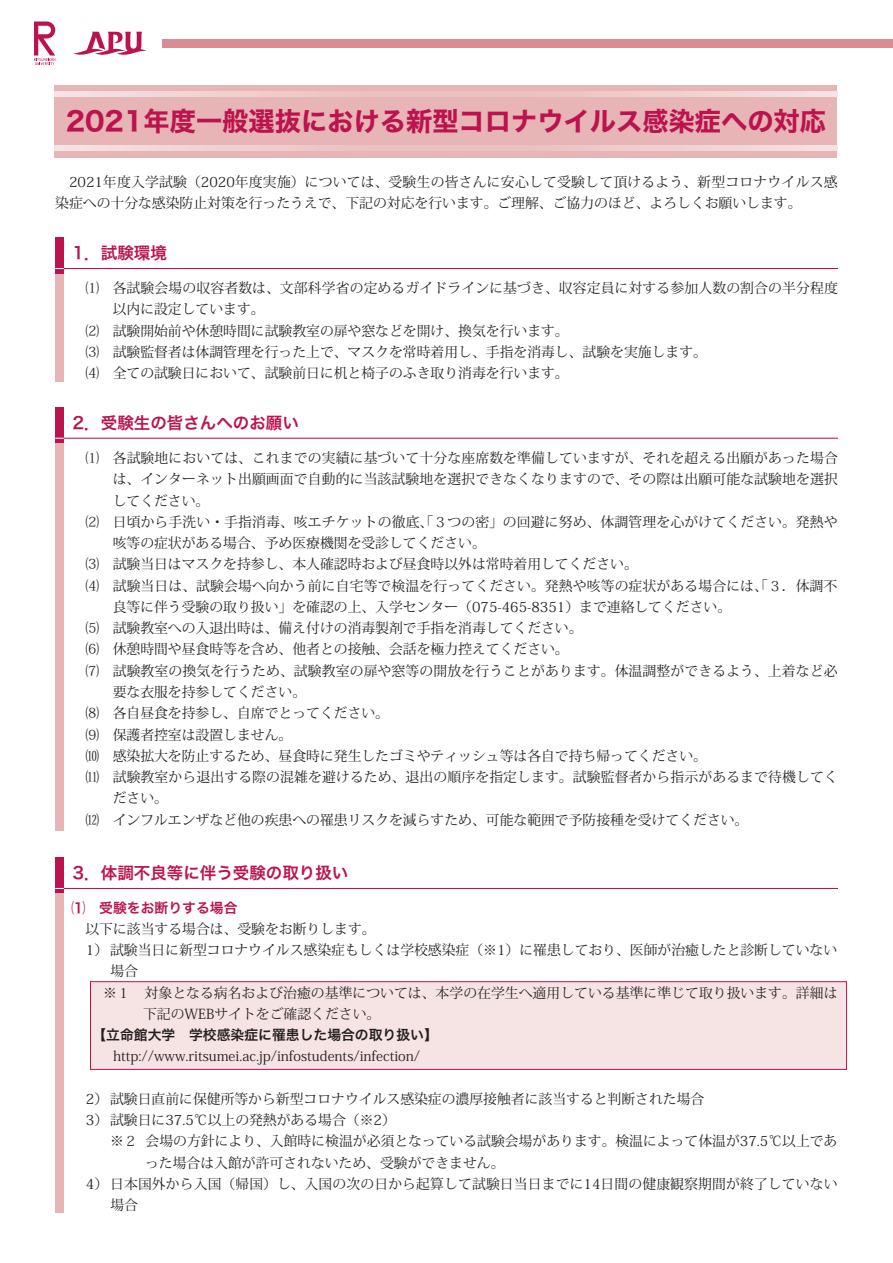
<style>
.page{position:relative;width:893px;height:1263px;background:#fff}
.page>*{position:absolute;margin:0;border:0;box-sizing:border-box;transform-origin:0 0}
.t1{font:26.25px "Hira Kaku Std W7";color:#bc134e}
.t2{font:16.5px "Hira Kaku Pro W6";color:#bc134e}
.t3{font:13.8px/21.3px "Koz Min Pro";color:#231f20}
.t4{font:13.8px "Hira Kaku Pro W6";color:#231f20}
.t5{font:13.8px "Hira Kaku Pro W6";color:#bc134e}
</style>
<div class="page">
<div style="left:90px;top:982px;width:756px;height:87px;background:#f6e3e3"></div>
<div style="left:90px;top:981px;width:757px;height:88px;border:1px solid #bc134e"></div>
<div style="left:55px;top:85px;width:782px;height:72px;background:#e7b5b6"></div>
<svg style="left:55px;top:91px;width:782px;height:6px"></svg>
<svg style="left:55px;top:146px;width:782px;height:5px"></svg>
<div style="left:55px;top:238px;width:9px;height:36px;background:#bc134e"></div>
<hr style="left:60px;top:268px;width:778px;height:1px;background:#bc134e">
<div style="left:55px;top:274px;width:9px;height:108px;background:#e7b5b6"></div>
<div style="left:55px;top:857px;width:9px;height:37px;background:#bc134e"></div>
<hr style="left:60px;top:888px;width:778px;height:1px;background:#bc134e">
<div style="left:55px;top:894px;width:9px;height:319px;background:#e7b5b6"></div>
<div style="left:55px;top:407px;width:9px;height:36px;background:#bc134e"></div>
<hr style="left:60px;top:438px;width:778px;height:1px;background:#bc134e">
<div style="left:55px;top:443px;width:9px;height:388px;background:#e7b5b6"></div>
<svg style="left:74px;top:32px;width:72px;height:23px"></svg>
<div style="left:162px;top:39px;width:731px;height:8px;background:#db8b92"></div>
<svg style="left:34px;top:21px;width:21px;height:44px"></svg>
<h1 class="t1" style="left:66px;top:101px;width:762px">2021年度一般選抜における新型コロナウイルス感染症への対応</h1>
<p class="t3" style="left:55px;top:171px;width:784px">　2021年度入学試験（2020年度実施）については、受験生の皆さんに安心して受験して頂けるよう、新型コロナウイルス感染症への十分な感染防止対策を行ったうえで、下記の対応を行います。ご理解、ご協力のほど、よろしくお願いします。</p>
<p class="t2" style="left:73px;top:238px;width:96px">1．試験環境</p>
<p class="t3" style="left:86px;top:277px;width:754px">⑴ 各試験会場の収容者数は、文部科学省の定めるガイドラインに基づき、収容定員に対する参加人数の割合の半分程度</p>
<p class="t3" style="left:113px;top:298px;width:154px">以内に設定しています。</p>
<p class="t3" style="left:86px;top:319px;width:485px">⑵ 試験開始前や休憩時間に試験教室の扉や窓などを開け、換気を行います。</p>
<p class="t3" style="left:86px;top:341px;width:623px">⑶ 試験監督者は体調管理を行った上で、マスクを常時着用し、手指を消毒し、試験を実施します。</p>
<p class="t3" style="left:86px;top:362px;width:485px">⑷ 全ての試験日において、試験前日に机と椅子のふき取り消毒を行います。</p>
<p class="t2" style="left:73px;top:408px;width:228px">2．受験生の皆さんへのお願い</p>
<p class="t3" style="left:86px;top:447px;width:754px">⑴ 各試験地においては、これまでの実績に基づいて十分な座席数を準備していますが、それを超える出願があった場合</p>
<p class="t3" style="left:113px;top:468px;width:727px">は、インターネット出願画面で自動的に当該試験地を選択できなくなりますので、その際は出願可能な試験地を選択</p>
<p class="t3" style="left:113px;top:489px;width:98px">してください。</p>
<p class="t3" style="left:86px;top:511px;width:754px">⑵ 日頃から手洗い・手指消毒、咳エチケットの徹底、「３つの密」の回避に努め、体調管理を心がけてください。発熱や</p>
<p class="t3" style="left:113px;top:532px;width:375px">咳等の症状がある場合、予め医療機関を受診してください。</p>
<p class="t3" style="left:86px;top:553px;width:554px">⑶ 試験当日はマスクを持参し、本人確認時および昼食時以外は常時着用してください。</p>
<p class="t3" style="left:86px;top:574px;width:753px">⑷ 試験当日は、試験会場へ向かう前に自宅等で検温を行ってください。発熱や咳等の症状がある場合には、「３．体調不</p>
<p class="t3" style="left:113px;top:596px;width:620px">良等に伴う受験の取り扱い」を確認の上、入学センター（075-465-8351）まで連絡してください。</p>
<p class="t3" style="left:86px;top:617px;width:499px">⑸ 試験教室への入退出時は、備え付けの消毒製剤で手指を消毒してください。</p>
<p class="t3" style="left:86px;top:638px;width:485px">⑹ 休憩時間や昼食時等を含め、他者との接触、会話を極力控えてください。</p>
<p class="t3" style="left:86px;top:659px;width:754px">⑺ 試験教室の換気を行うため、試験教室の扉や窓等の開放を行うことがあります。体温調整ができるよう、上着など必</p>
<p class="t3" style="left:113px;top:681px;width:195px">要な衣服を持参してください。</p>
<p class="t3" style="left:86px;top:702px;width:305px">⑻ 各自昼食を持参し、自席でとってください。</p>
<p class="t3" style="left:86px;top:723px;width:208px">⑼ 保護者控室は設置しません。</p>
<p class="t3" style="left:86px;top:744px;width:623px">⑽ 感染拡大を防止するため、昼食時に発生したゴミやティッシュ等は各自で持ち帰ってください。</p>
<p class="t3" style="left:86px;top:766px;width:754px">⑾ 試験教室から退出する際の混雑を避けるため、退出の順序を指定します。試験監督者から指示があるまで待機してく</p>
<p class="t3" style="left:113px;top:787px;width:57px">ださい。</p>
<p class="t3" style="left:86px;top:808px;width:664px">⑿ インフルエンザなど他の疾患への罹患リスクを減らすため、可能な範囲で予防接種を受けてください。</p>
<p class="t2" style="left:73px;top:858px;width:277px">3．体調不良等に伴う受験の取り扱い</p>
<p class="t5" style="left:72px;top:895px;width:167px">⑴　受験をお断りする場合</p>
<p class="t3" style="left:72px;top:918px;width:306px">　以下に該当する場合は、受験をお断りします。</p>
<p class="t3" style="left:86px;top:939px;width:753px">1） 試験当日に新型コロナウイルス感染症もしくは学校感染症（※1）に罹患しており、医師が治癒したと診断していない</p>
<p class="t3" style="left:110px;top:960px;width:29px">場合</p>
<p class="t3" style="left:103px;top:981px;width:736px">※１　対象となる病名および治癒の基準については、本学の在学生へ適用している基準に準じて取り扱います。詳細は</p>
<p class="t3" style="left:143px;top:1003px;width:239px">下記のWEBサイトをご確認ください。</p>
<p class="t4" style="left:85px;top:1022px;width:354px">　【立命館大学　学校感染症に罹患した場合の取り扱い】</p>
<p class="t3" style="left:72px;top:1045px;width:350px">　　　http://www.ritsumei.ac.jp/infostudents/infection/</p>
<p class="t3" style="left:86px;top:1088px;width:620px">2） 試験日直前に保健所等から新型コロナウイルス感染症の濃厚接触者に該当すると判断された場合<br>3） 試験日に37.5℃以上の発熱がある場合（※2）</p>
<p class="t3" style="left:110px;top:1130px;width:729px">※２ 会場の方針により、入館時に検温が必須となっている試験会場があります。検温によって体温が37.5℃以上であ</p>
<p class="t3" style="left:145px;top:1151px;width:361px">った場合は入館が許可されないため、受験ができません。</p>
<p class="t3" style="left:86px;top:1173px;width:753px">4） 日本国外から入国（帰国）し、入国の次の日から起算して試験日当日までに14日間の健康観察期間が終了していない</p>
<p class="t3" style="left:110px;top:1194px;width:29px">場合</p>
</div>
